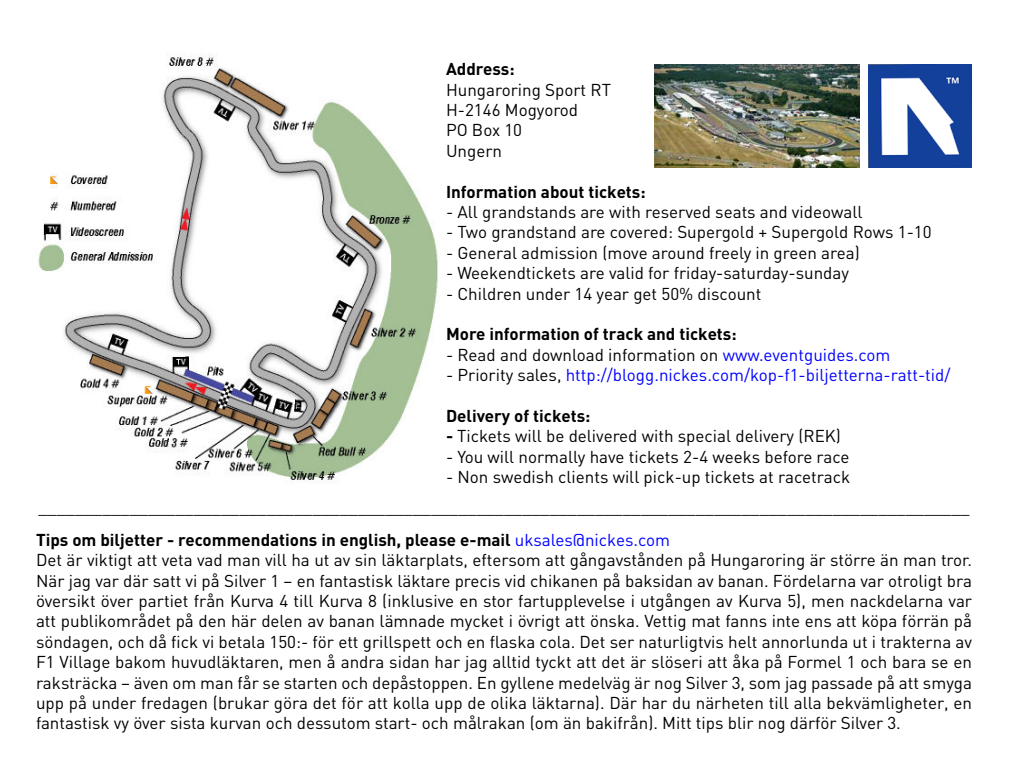
<style>
.page{position:relative;width:1024px;height:768px;background:#fff}
.page>*{position:absolute;margin:0;border:0;box-sizing:border-box;transform-origin:0 0}
.t1{font:17px/20.4px "DIN";color:#000}
.t2{font:700 17px "DIN";color:#000}
.t3{font:17px "DIN";color:#00f}
.t4{font:17px "DIN Regular Alternate";color:#000}
.s1{color:#00f}
.s2{color:#000}
.s3{font-weight:700}
.s4{font-family:"DIN Regular Alternate";color:#00f}
</style>
<div class="page">
<img style="left:868px;top:64px;width:104px;height:104px">
<img style="left:38px;top:54px;width:400px;height:429px">
<img style="left:654px;top:64px;width:206px;height:104px">
<p class="t2" style="left:446px;top:58px;width:70px">Address:</p>
<p class="t4" style="left:446px;top:78px;width:167px">Hungaroring Sport RT</p>
<p class="t1" style="left:446px;top:99px;width:134px">H-2146 Mogyorod<br>PO Box 10<br>Ungern</p>
<p class="t2" style="left:446px;top:180px;width:201px">Information about tickets:</p>
<p class="t1" style="left:446px;top:201px;width:418px">- All grandstands are with reserved seats and videowall</p>
<p class="t1" style="left:446px;top:222px;width:487px">- Two grandstand are covered: Supergold + Supergold Rows 1-10</p>
<p class="t1" style="left:446px;top:242px;width:415px">- General admission (move around freely in green area)</p>
<p class="t1" style="left:446px;top:262px;width:405px">- Weekendtickets are valid for friday-saturday-sunday</p>
<p class="t1" style="left:446px;top:283px;width:317px">- Children under 14 year get 50% discount</p>
<p class="t2" style="left:446px;top:323px;width:292px">More information of track and tickets:</p>
<p class="t4" style="left:446px;top:343px;width:446px">- Read and download information on <span class="s1">www.eventguides.com</span></p>
<p class="t3" style="left:446px;top:364px;width:506px"><span class="s2">- Priority sales,</span> http://blogg.nickes.com/kop-f1-biljetterna-ratt-tid/</p>
<p class="t2" style="left:446px;top:405px;width:146px">Delivery of tickets:</p>
<p class="t1" style="left:446px;top:426px;width:397px"><span class="s3">-</span> Tickets will be delivered with special delivery (REK)</p>
<p class="t1" style="left:446px;top:446px;width:405px">- You will normally have tickets 2-4 weeks before race</p>
<p class="t1" style="left:446px;top:466px;width:406px">- Non swedish clients will pick-up tickets at racetrack</p>
<p class="t1" style="left:38px;top:496px;width:933px">______________________________________________________________________________________________________</p>
<p class="t1" style="left:36px;top:529px;width:938px"><span class="s3">Tips om biljetter - recommendations in english, please e-mail</span> <span class="s4">uksales@nickes.com<br></span>Det är viktigt att veta vad man vill ha ut av sin läktarplats, eftersom att gångavstånden på Hungaroring är större än man tror.<br>När jag var där satt vi på Silver 1 – en fantastisk läktare precis vid chikanen på baksidan av banan. Fördelarna var otroligt bra översikt över partiet från Kurva 4 till Kurva 8 (inklusive en stor fartupplevelse i utgången av Kurva 5), men nackdelarna var att publikområdet på den här delen av banan lämnade mycket i övrigt att önska. Vettig mat fanns inte ens att köpa förrän på söndagen, och då fick vi betala 150:- för ett grillspett och en flaska cola. Det ser naturligtvis helt annorlunda ut i trakterna av F1 Village bakom huvudläktaren, men å andra sidan har jag alltid tyckt att det är slöseri att åka på Formel 1 och bara se en raksträcka – även om man får se starten och depåstoppen. En gyllene medelväg är nog Silver 3, som jag passade på att smyga upp på under fredagen (brukar göra det för att kolla upp de olika läktarna). Där har du närheten till alla bekvämligheter, en fantastisk vy över sista kurvan och dessutom start- och målrakan (om än bakifrån). Mitt tips blir nog därför Silver 3.</p>
</div>
